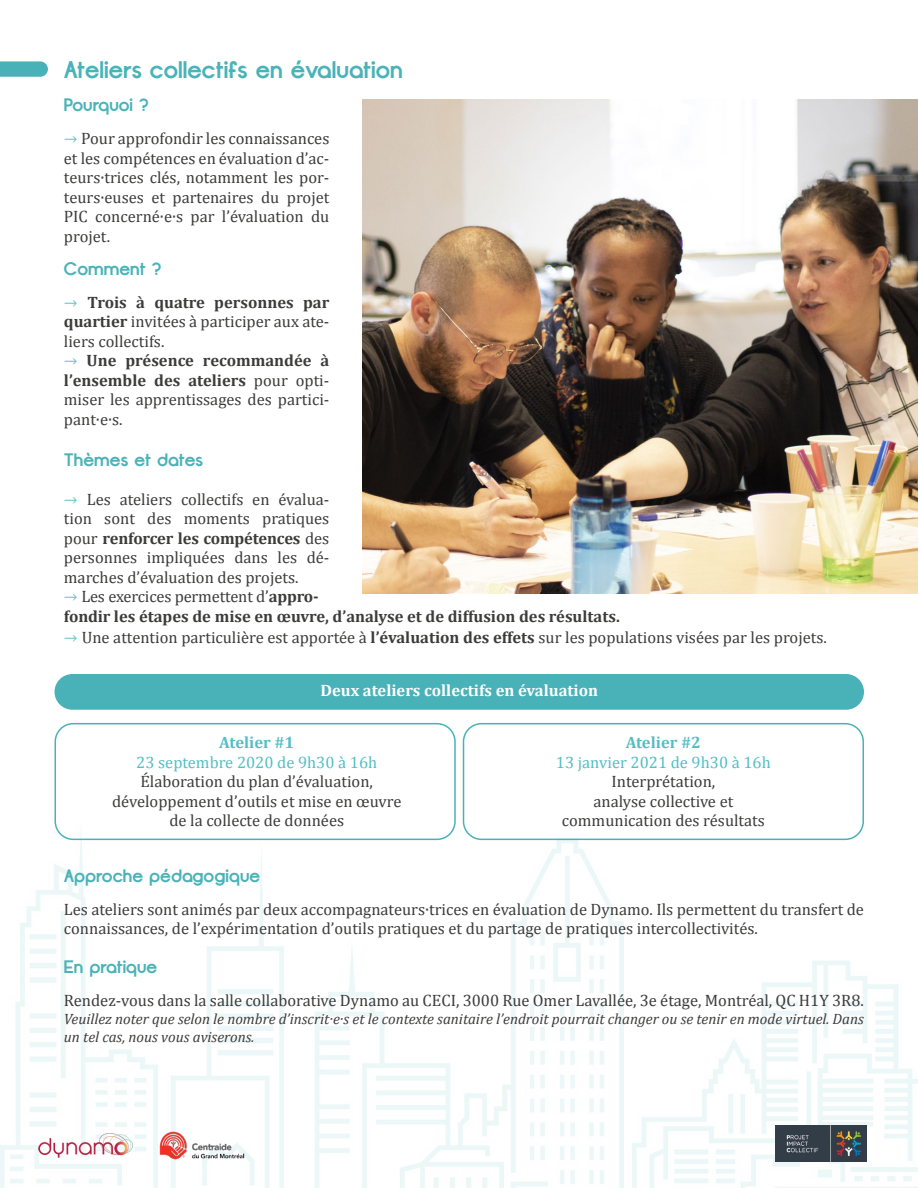
<style>
.page{position:relative;width:918px;height:1188px;background:#fff}
.page>*{position:absolute;margin:0;border:0;box-sizing:border-box;transform-origin:0 0}
.t1{font:700 24px "Opificio";color:#49b3b7}
.t2{font:700 18px "Opificio";color:#49b3b7}
.t3{font:16.5px/19.5px "Cambria";color:#3c3c3b;text-align:justify}
.t4{font:700 16.5px/19.5px "Cambria";color:#3c3c3b}
.t5{font:16.5px "Cambria";color:#53bec5}
.t6{font:700 16.5px "Cambria";color:#fff}
.t7{font:700 16.5px "Cambria";color:#53bec5}
.t8{font:italic 15px/18px "Cambria";color:#3c3c3b}
.s1{font-weight:700}
.s2{font-weight:400}
</style>
<div class="page">
<div style="left:55px;top:675px;width:808px;height:34px;background:#49b2b8;border-radius:17px"></div>
<div style="left:55px;top:674px;width:809px;height:36px;border:2px solid #49b2b8;border-radius:17px"></div>
<img style="left:0;top:824px;width:918px;height:364px">
<img style="left:362px;top:99px;width:556px;height:495px">
<svg style="left:0;top:61px;width:48px;height:16px"></svg>
<div style="left:55px;top:723px;width:401px;height:117px;border:2px solid #49b2b8;border-radius:18px"></div>
<div style="left:463px;top:723px;width:401px;height:117px;border:2px solid #49b2b8;border-radius:18px"></div>
<img style="left:159px;top:1120px;width:85px;height:51px">
<img style="left:775px;top:1126px;width:92px;height:36px">
<img style="left:26px;top:1120px;width:119px;height:50px">
<h1 class="t1" style="left:64px;top:56px;width:340px">Ateliers collectifs en évaluation</h1>
<p class="t2" style="left:64px;top:94px;width:86px">Pourquoi ?</p>
<p class="t3" style="left:64px;top:129px;width:267px;text-indent:17px">Pour approfondir les connaissances et les compétences en évaluation d’ac&shy;teurs·trices clés, notamment les por&shy;teurs·euses et partenaires du projet PIC concerné·e·s par l’évaluation du projet.</p>
<p class="t2" style="left:64px;top:258px;width:99px">Comment ?</p>
<p class="t3" style="left:64px;top:292px;width:267px;text-indent:23px"><span class="s1">Trois à quatre personnes par quartier</span> invitées à participer aux ate&shy;liers collectifs.</p>
<p class="t3" style="left:64px;top:351px;width:267px;text-indent:23px"><span class="s1">Une présence recommandée à l’ensemble des ateliers</span> pour opti&shy;miser les apprentissages des partici&shy;pant·e·s.</p>
<p class="t2" style="left:64px;top:449px;width:141px">Thèmes et dates</p>
<p class="t3" style="left:64px;top:490px;width:267px;text-indent:23px">Les ateliers collectifs en évalua&shy;tion sont des moments pratiques pour <span class="s1">renforcer les compétences</span> des personnes impliquées dans les dé&shy;marches d’évaluation des projets.</p>
<p class="t4" style="left:64px;top:586px;width:557px;text-indent:17px"><span class="s2">Les exercices permettent d’</span>appro-<br>fondir les étapes de mise en œuvre, d’analyse et de diffusion des résultats.</p>
<p class="t3" style="left:82px;top:628px;width:747px">Une attention particulière est apportée à <span class="s1">l’évaluation des effets</span> sur les populations visées par les projets.</p>
<p class="t6" style="left:320px;top:679px;width:279px">Deux ateliers collectifs en évaluation</p>
<p class="t7" style="left:219px;top:731px;width:77px">Atelier #1</p>
<p class="t5" style="left:136px;top:752px;width:242px">23 septembre 2020 de 9h30 à 16h</p>
<p class="t3" style="left:112px;top:772px;width:291px;text-align:center">Élaboration du plan d’évaluation, développement d’outils et mise en œuvre de la collecte de données</p>
<p class="t7" style="left:626px;top:731px;width:77px">Atelier #2</p>
<p class="t5" style="left:556px;top:752px;width:216px">13 janvier 2021 de 9h30 à 16h</p>
<p class="t3" style="left:562px;top:772px;width:205px;text-align:center">Interprétation,<br>analyse collective et communication des résultats</p>
<p class="t2" style="left:64px;top:865px;width:198px">Approche pédagogique</p>
<p class="t3" style="left:64px;top:899px;width:802px">Les ateliers sont animés par deux accompagnateurs·trices en évaluation de Dynamo. Ils permettent du transfert de connaissances, de l’expérimentation d’outils pratiques et du partage de pratiques intercollectivités.</p>
<p class="t2" style="left:64px;top:956px;width:95px">En pratique</p>
<p class="t3" style="left:64px;top:991px;width:802px">Rendez-vous dans la salle collaborative Dynamo au CECI, 3000 Rue Omer Lavallée, 3e étage, Montréal, QC H1Y 3R8.</p>
<p class="t8" style="left:64px;top:1010px;width:802px">Veuillez noter que selon le nombre d’inscrit·e·s et le contexte sanitaire l’endroit pourrait changer ou se tenir en mode virtuel. Dans un tel cas, nous vous aviserons.</p>
</div>
